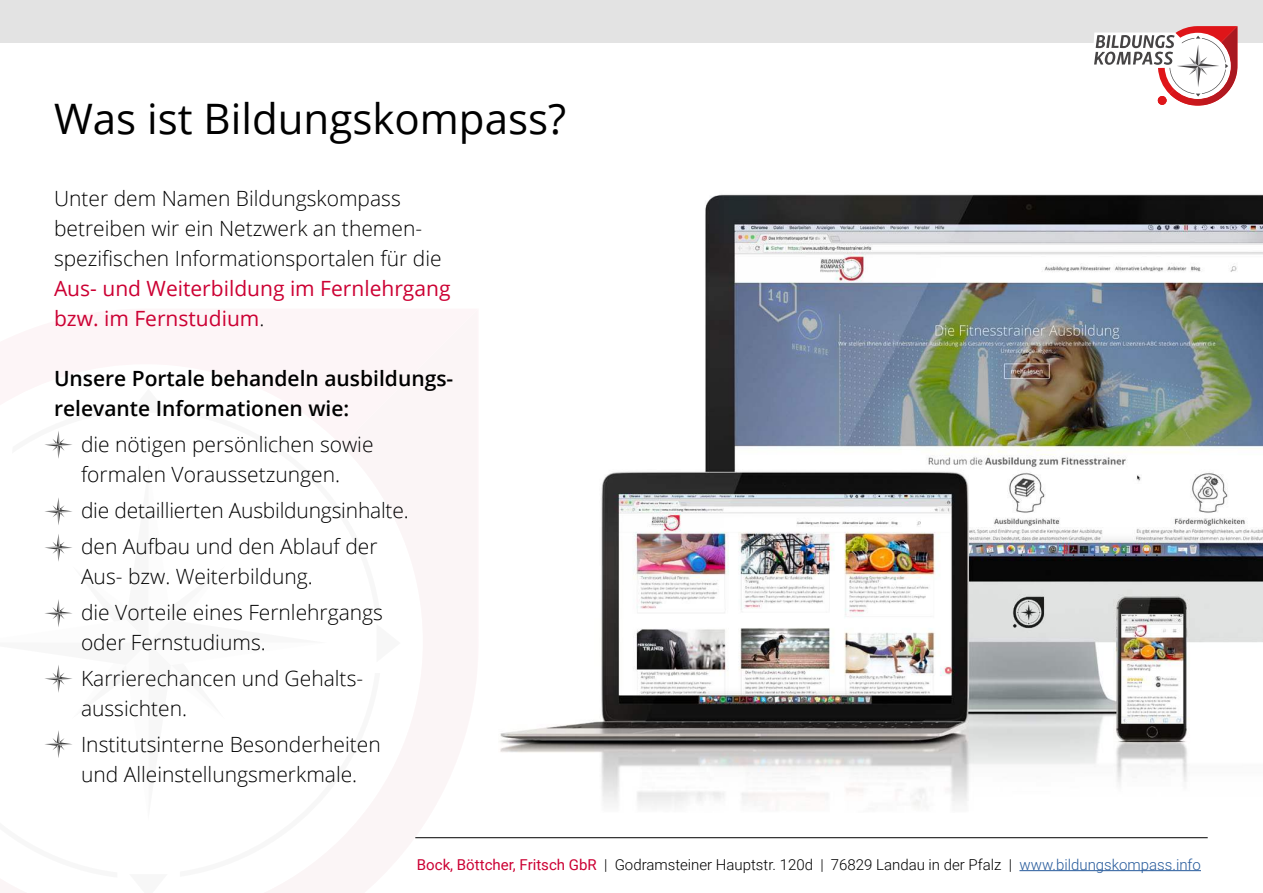
<style>
.page{position:relative;width:1263px;height:893px;background:#fff}
.page>*{position:absolute;margin:0;border:0;box-sizing:border-box;transform-origin:0 0}
.t1{font:42px "Open Sans";color:#000}
.t2{font:300 21px/30px "Open Sans";color:#000}
.t3{font:600 21px/30px "Open Sans";color:#000}
.t4{font:21px/30px "Open Sans";color:#c03}
.t5{font:300 15px "Roboto";color:#000}
.s1{font-weight:300;color:#000}
.s2{font-family:"Gill Sans"}
.s3{font-weight:400;color:#c03}
.s4{color:#265a9b}
</style>
<div class="page">
<div style="left:0;top:0;width:1263px;height:43px;background:#e3e3e3"></div>
<hr style="left:1019px;top:870px;width:182px;height:1px;background:#265a9b">
<hr style="left:415px;top:837px;width:793px;height:1px;background:#000">
<img style="left:500px;top:194px;width:763px;height:612px">
<svg style="left:45px;top:431px;width:27px;height:327px"></svg>
<svg style="left:1094px;top:26px;width:143px;height:80px"></svg>
<h1 class="t1" style="left:54px;top:102px;width:514px">Was ist Bildungskompass?</h1>
<p class="t2" style="left:54px;top:186px;width:389px">Unter dem Namen Bildungskompass betreiben wir ein Netzwerk an themen&shy;spezi昀椀schen Informationsportalen für die</p>
<p class="t4" style="left:54px;top:276px;width:398px">Aus- und Weiterbildung im Fernlehrgang bzw. im Fernstudium<span class="s1">.</span></p>
<p class="t3" style="left:54px;top:366px;width:401px">Unsere Portale behandeln ausbildungs&shy;relevante Informationen wie:</p>
<p class="t2" style="left:54px;top:429px;width:321px;text-align:center"><span class="s2">•</span> die nötigen persönlichen sowie formalen Voraussetzungen.</p>
<p class="t2" style="left:54px;top:498px;width:356px"><span class="s2">•</span> die detaillierten Ausbildungsinhalte.</p>
<p class="t2" style="left:81px;top:534px;width:298px;text-indent:-27px"><span class="s2">•</span> den Aufbau und den Ablauf der<br>Aus- bzw. Weiterbildung.</p>
<p class="t2" style="left:81px;top:600px;width:304px;text-indent:-27px"><span class="s2">•</span> die Vorteile eines Fernlehrgangs oder Fernstudiums.</p>
<p class="t2" style="left:81px;top:663px;width:284px;text-indent:-27px"><span class="s2">•</span> Karrierechancen und Gehalts&shy;aussichten.</p>
<p class="t2" style="left:54px;top:732px;width:328px;text-align:center"><span class="s2">•</span> Institutsinterne Besonderheiten und Alleinstellungsmerkmale.</p>
<p class="t5" style="left:417px;top:858px;width:785px"><span class="s3">Bock, Böttcher, Fritsch GbR</span> | Godramsteiner Hauptstr. 120d | 76829 Landau in der Pfalz | <span class="s4">www.bildungskompass.info</span></p>
</div>
